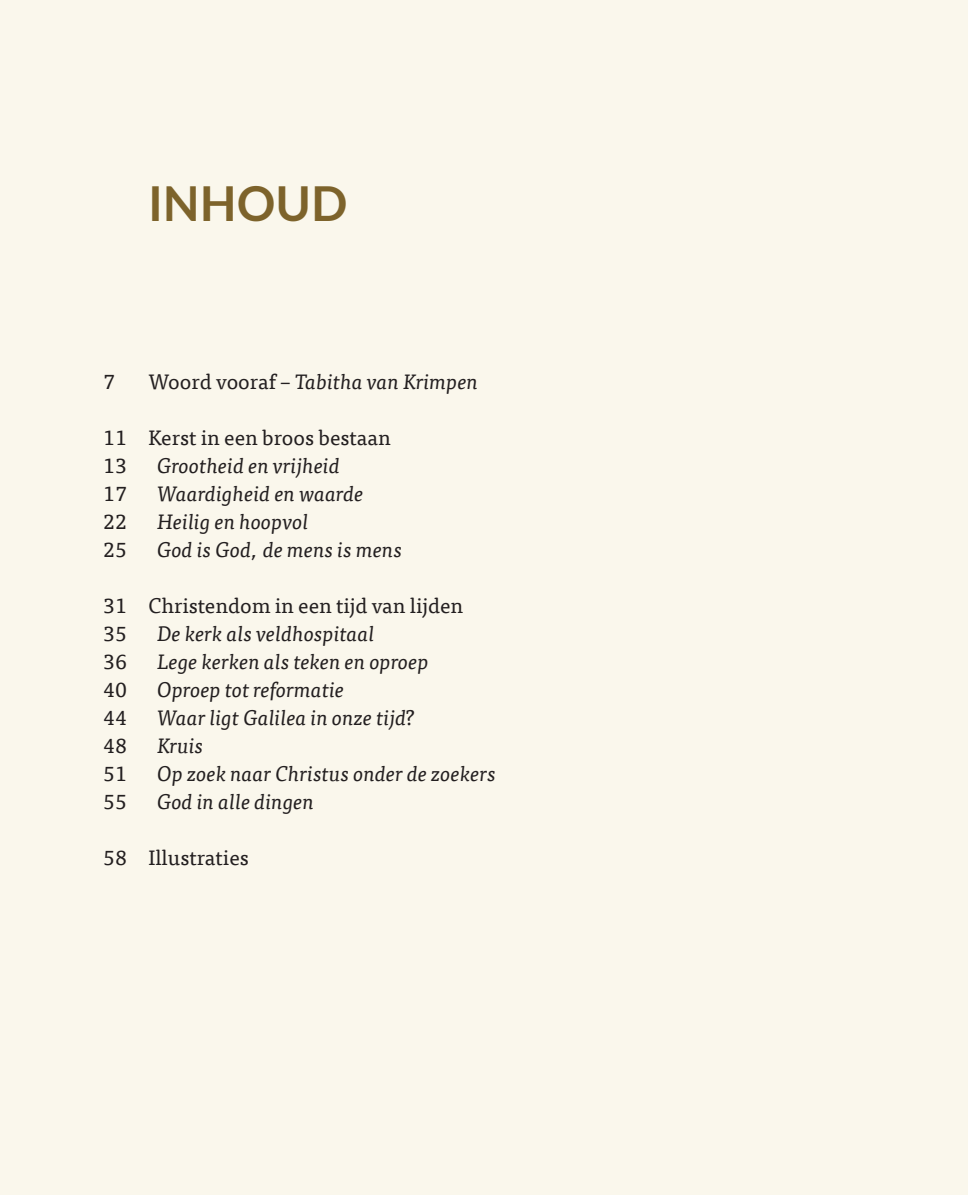
<style>
.page{position:relative;width:968px;height:1195px;background:#faf7ec}
.page>*{position:absolute;margin:0;border:0;box-sizing:border-box;transform-origin:0 0}
.t1{font:700 48px "Lato";color:#7d632b}
.t2{font:italic 21px "Tisa Offc Pro";color:#231f20}
.t3{font:21px "Tisa Offc Pro";color:#231f20}
.s1{font-style:normal}
</style>
<div class="page">
<p class="t1" style="left:148px;top:173px;width:201px">INHOUD</p>
<p class="t3" style="left:103px;top:363px;width:13px">7</p>
<p class="t2" style="left:148px;top:363px;width:331px"><span class="s1">Woord vooraf –</span> Tabitha van Krimpen</p>
<p class="t3" style="left:103px;top:419px;width:289px">11 Kerst in een broos bestaan</p>
<p class="t3" style="left:103px;top:447px;width:25px">13</p>
<p class="t2" style="left:157px;top:447px;width:185px">Grootheid en vrijheid</p>
<p class="t3" style="left:103px;top:475px;width:25px">17</p>
<p class="t2" style="left:157px;top:475px;width:208px">Waardigheid en waarde</p>
<p class="t3" style="left:103px;top:503px;width:25px">22</p>
<p class="t2" style="left:157px;top:503px;width:153px">Heilig en hoopvol</p>
<p class="t3" style="left:103px;top:531px;width:25px">25</p>
<p class="t2" style="left:157px;top:531px;width:247px">God is God, de mens is mens</p>
<p class="t3" style="left:103px;top:587px;width:362px">31 Christendom in een tijd van lijden</p>
<p class="t3" style="left:103px;top:615px;width:25px">35</p>
<p class="t2" style="left:157px;top:615px;width:219px">De kerk als veldhospitaal</p>
<p class="t3" style="left:103px;top:643px;width:25px">36</p>
<p class="t2" style="left:157px;top:643px;width:273px">Lege kerken als teken en oproep</p>
<p class="t3" style="left:103px;top:671px;width:25px">40</p>
<p class="t2" style="left:157px;top:671px;width:189px">Oproep tot reformatie</p>
<p class="t3" style="left:103px;top:699px;width:25px">44</p>
<p class="t2" style="left:157px;top:699px;width:259px">Waar ligt Galilea in onze tijd?</p>
<p class="t3" style="left:103px;top:727px;width:25px">48</p>
<p class="t2" style="left:157px;top:727px;width:48px">Kruis</p>
<p class="t3" style="left:103px;top:755px;width:25px">51</p>
<p class="t2" style="left:157px;top:755px;width:340px">Op zoek naar Christus onder de zoekers</p>
<p class="t3" style="left:103px;top:783px;width:25px">55</p>
<p class="t2" style="left:157px;top:783px;width:159px">God in alle dingen</p>
<p class="t3" style="left:103px;top:839px;width:147px">58 Illustraties</p>
</div>
